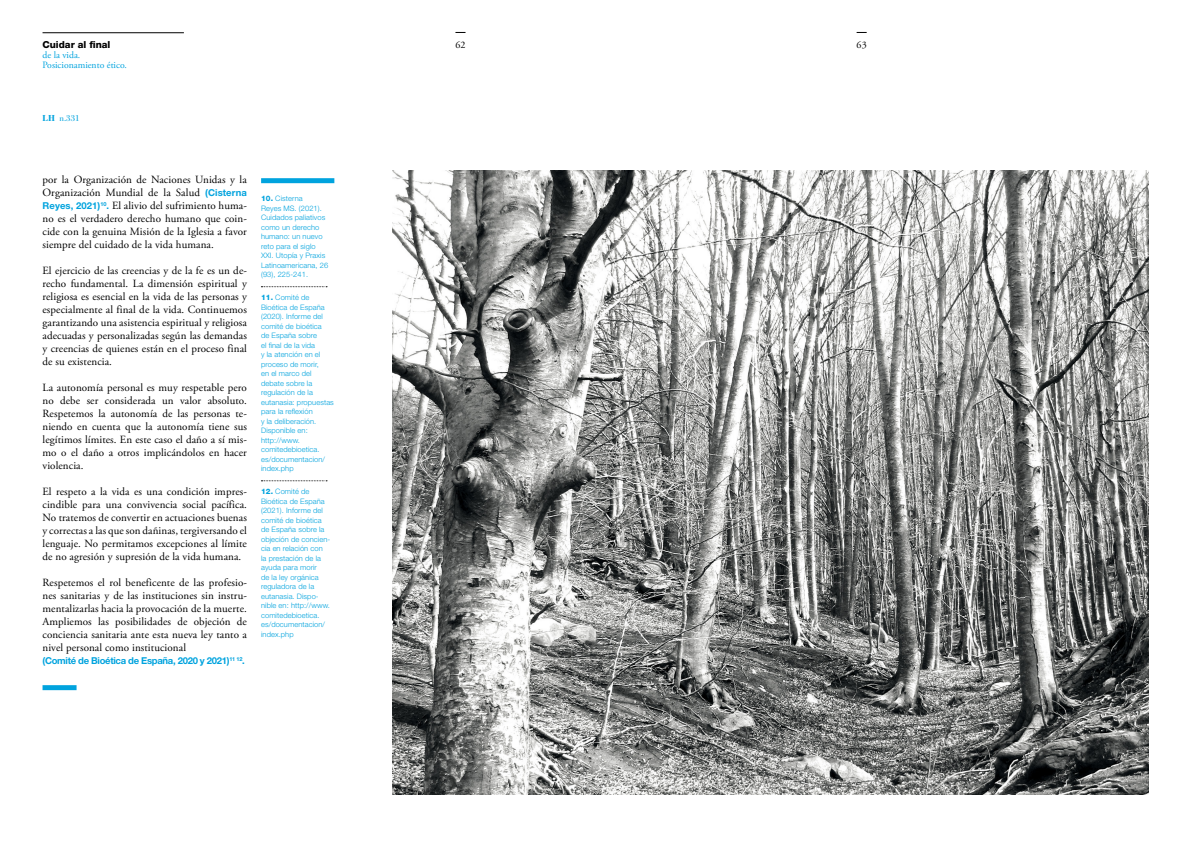
<style>
.page{position:relative;width:1191px;height:842px;background:#fff}
.page>*{position:absolute;margin:0;border:0;box-sizing:border-box;transform-origin:0 0}
.TEXTO_BASE{font:11px/13px "Adobe Garamond Pro";letter-spacing:.01em;color:#000;text-align:justify}
.t1{font:10px "Adobe Garamond Pro";color:#000}
.t2{font:9.7px/10px "Adobe Garamond Pro";color:#00a3de}
.TEXTO_BASE-2{font:700 9.5px "Helvetica Neue LT Std";letter-spacing:-.03em;color:#00a3de}
.t3{font:9px "Bodoni Std";color:#00a3de}
.NOTA_DE_AUTOR{font:300 7.5px/9.5px "Helvetica Neue LT Std";letter-spacing:.01em;color:#00a3de}
.s1{font-family:"Helvetica Neue LT Std";font-weight:800;color:#000}
.s2{font-weight:700}
.s3{font-family:"Helvetica Neue LT Std";font-weight:700;font-size:9.5px;color:#00a3de}
.s4{font-weight:800}
</style>
<div class="page">
<hr style="left:43px;top:33px;width:141px;height:1px;background:#000">
<div style="left:261px;top:178px;width:73px;height:5px;background:#00a3de"></div>
<svg style="left:261px;top:286px;width:66px;height:1px"></svg>
<svg style="left:261px;top:481px;width:66px;height:1px"></svg>
<div style="left:43px;top:685px;width:34px;height:5px;background:#00a3de"></div>
<img style="left:392px;top:170px;width:756px;height:624px">
<p class="t2" style="left:43px;top:40px;width:86px"><span class="s1">Cuidar al final<br></span>de la vida.<br>Posicionamiento ético.</p>
<p class="t1" style="left:455px;top:39px;width:12px">62</p>
<p class="t1" style="left:856px;top:39px;width:12px">63</p>
<p class="t3" style="left:43px;top:113px;width:39px"><span class="s2">LH</span> n.331</p>
<p class="TEXTO_BASE" style="left:43px;top:173px;width:206px">por la Organización de Naciones Unidas y la Organización Mundial de la Salud <span class="s3">(Cisterna Reyes, 2021)</span><sup>10</sup><span class="s3">.</span> El alivio del sufrimiento huma&shy;no es el verdadero derecho humano que coin&shy;cide con la genuina Misión de la Iglesia a favor siempre del cuidado de la vida humana.</p>
<p class="TEXTO_BASE" style="left:43px;top:264px;width:206px">El ejercicio de las creencias y de la fe es un de&shy;recho fundamental. La dimensión espiritual y religiosa es esencial en la vida de las personas y especialmente al final de la vida. Continuemos garantizando una asistencia espiritual y religiosa adecuadas y personalizadas según las demandas y creencias de quienes están en el proceso final de su existencia.</p>
<p class="TEXTO_BASE" style="left:43px;top:381px;width:206px">La autonomía personal es muy respetable pero no debe ser considerada un valor absoluto.<br>Respetemos la autonomía de las personas te&shy;niendo en cuenta que la autonomía tiene sus legítimos límites. En este caso el daño a sí mis&shy;mo o el daño a otros implicándolos en hacer violencia.</p>
<p class="TEXTO_BASE" style="left:43px;top:485px;width:206px">El respeto a la vida es una condición impres&shy;cindible para una convivencia social pacífica.<br>No tratemos de convertir en actuaciones buenas y correctas a las que son dañinas, tergiversando el lenguaje. No permitamos excepciones al límite de no agresión y supresión de la vida humana.</p>
<p class="TEXTO_BASE" style="left:43px;top:576px;width:206px">Respetemos el rol beneficente de las profesio&shy;nes sanitarias y de las instituciones sin instru&shy;mentalizarlas hacia la provocación de la muerte.<br>Ampliemos las posibilidades de objeción de conciencia sanitaria ante esta nueva ley tanto a nivel personal como institucional</p>
<p class="TEXTO_BASE-2" style="left:43px;top:655px;width:204px">(Comité de Bioética de España, 2020 y 2021)<sup>11</sup> <sup>12</sup>.</p>
<p class="NOTA_DE_AUTOR" style="left:261px;top:193px;width:69px"><span class="s4">10.</span> Cisterna<br>Reyes MS. (2021).<br>Cuidados paliativos como un derecho humano: un nuevo reto para el siglo<br>XXI. Utopía y Praxis<br>Latinoamericana, 26 (93), 225-241.</p>
<p class="NOTA_DE_AUTOR" style="left:261px;top:292px;width:74px"><span class="s4">11.</span> Comité de<br>Bioética de España (2020). Informe del comité de bioética<br>de España sobre<br>el final de la vida<br>y la atención en el proceso de morir,<br>en el marco del debate sobre la regulación de la eutanasia: propuestas para la reflexión<br>y la deliberación.<br>Disponible en: http://www. comitedebioetica. es/documentacion/ index.php</p>
<p class="NOTA_DE_AUTOR" style="left:261px;top:487px;width:71px"><span class="s4">12.</span> Comité de<br>Bioética de España (2021). Informe del comité de bioética de España sobre la objeción de concien&shy;cia en relación con<br>la prestación de la ayuda para morir<br>de la ley orgánica reguladora de la eutanasia. Dispo&shy;nible en: http://www. comitedebioetica. es/documentacion/ index.php</p>
</div>
